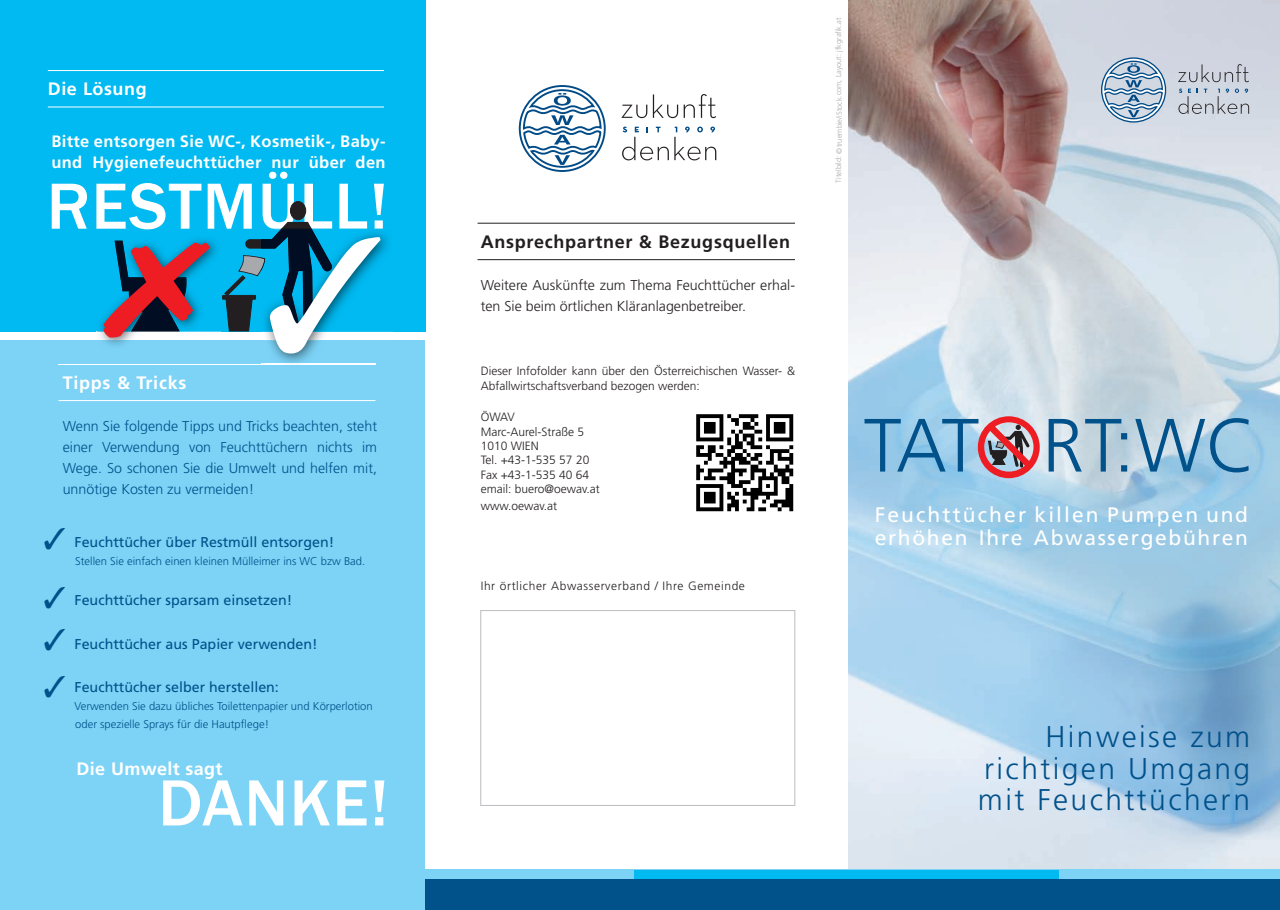
<style>
.page{position:relative;width:1280px;height:910px;background:#fff}
.page>*{position:absolute;margin:0;border:0;box-sizing:border-box;transform-origin:0 0}
.t1{font:300 75.3px "Frutiger";letter-spacing:-.035em;color:#01518a}
.t2{font:500 67.5px "Franklin Gothic";letter-spacing:.02em;color:#fff}
.t3{font:300 30px/31.5px "Frutiger";letter-spacing:.08em;color:#01518a;text-align:justify}
.t4{font:21px/22.5px "Frutiger";letter-spacing:.08em;color:#fff}
.t5{font:700 18px "Frutiger";letter-spacing:.03em;color:#fff}
.t6{font:700 18px "Frutiger";letter-spacing:.04em;color:#231f20}
.t7{font:700 16.5px/21px "Frutiger";letter-spacing:.02em;color:#fff}
.t8{font:300 14.25px/21px "Frutiger";color:#01518a;text-align:justify}
.t9{font:14.25px "Frutiger";color:#01518a}
.t10{font:300 14.25px/21px "Frutiger";color:#231f20}
.t11{font:300 12px/14.4px "Frutiger";color:#231f20}
.t12{font:300 12px "Frutiger";letter-spacing:.05em;color:#231f20}
.t13{font:300 11.25px/18px "Frutiger";color:#01518a}
.t14{font:300 7.5px "Frutiger";color:#a8a9ad}
</style>
<div class="page">
<img style="left:848px;top:0;width:432px;height:870px">
<div style="left:411px;top:870px;width:869px;height:40px;background:#7cd3f6"></div>
<svg style="left:1097px;top:55px;width:73px;height:70px;background:#aabed2"></svg>
<svg style="left:1178px;top:64px;width:71px;height:18px"></svg>
<svg style="left:1178px;top:89px;width:71px;height:25px;background:#bac1cc"></svg>
<svg style="left:518px;top:85px;width:88px;height:87px"></svg>
<svg style="left:621px;top:105px;width:26px;height:13px"></svg>
<svg style="left:653px;top:94px;width:25px;height:24px"></svg>
<svg style="left:684px;top:94px;width:32px;height:24px"></svg>
<svg style="left:622px;top:127px;width:94px;height:33px"></svg>
<div style="left:847px;top:870px;width:212px;height:31px;background:#00baf1"></div>
<div style="left:634px;top:870px;width:213px;height:31px;background:#00baf1"></div>
<div style="left:421px;top:880px;width:859px;height:30px;background:#01518a"></div>
<div style="left:480px;top:610px;width:315px;height:196px;border:1px solid #bcbdc0"></div>
<hr style="left:477px;top:223px;width:318px;height:1px;background:#231f20">
<hr style="left:477px;top:259px;width:318px;height:1px;background:#231f20">
<svg style="left:978px;top:416px;width:62px;height:62px;background:#be7c86"></svg>
<div style="left:0;top:0;width:425px;height:332px;background:#00baf1"></div>
<div style="left:0;top:340px;width:425px;height:570px;background:#7cd3f6"></div>
<hr style="left:58px;top:364px;width:317px;height:1px;background:#fff">
<hr style="left:58px;top:400px;width:317px;height:1px;background:#fff">
<hr style="left:48px;top:70px;width:336px;height:1px;background:#fff">
<hr style="left:48px;top:107px;width:336px;height:1px;background:#fff">
<div style="left:290px;top:202px;width:16px;height:18px;background:#231f20;border-radius:50%"></div>
<div style="left:290px;top:201px;width:16px;height:19px;border:1px solid #231f20;border-radius:50%"></div>
<img style="left:97px;top:239px;width:124px;height:107px">
<svg style="left:103px;top:241px;width:107px;height:97px"></svg>
<img style="left:261px;top:233px;width:132px;height:132px">
<img style="left:261px;top:364px;width:114px;height:1px">
<svg style="left:222px;top:222px;width:159px;height:131px"></svg>
<img style="left:696px;top:414px;width:98px;height:98px">
<h3 class="t5" style="left:48px;top:78px;width:100px">Die Lösung</h3>
<h3 class="t7" style="left:51px;top:130px;width:336px">Bitte entsorgen Sie WC-, Kosmetik-, Baby&shy;und Hygienefeuchttücher nur über den</h3>
<h2 class="t2" style="left:47px;top:164px;width:343px">RESTMÜLL!</h2>
<h3 class="t5" style="left:63px;top:372px;width:125px">Tipps &amp; Tricks</h3>
<p class="t8" style="left:63px;top:415px;width:316px">Wenn Sie folgende Tipps und Tricks beachten, steht einer Verwendung von Feuchttüchern nichts im Wege. So schonen Sie die Umwelt und helfen mit, unnötige Kosten zu vermeiden!</p>
<p class="t9" style="left:75px;top:533px;width:261px">Feuchttücher über Restmüll entsorgen!</p>
<p class="t13" style="left:75px;top:552px;width:292px">Stellen Sie einfach einen kleinen Mülleimer ins WC bzw Bad.</p>
<p class="t9" style="left:75px;top:592px;width:219px">Feuchttücher sparsam einsetzen!</p>
<p class="t9" style="left:75px;top:635px;width:245px">Feuchttücher aus Papier verwenden!</p>
<p class="t9" style="left:75px;top:679px;width:206px">Feuchttücher selber herstellen:</p>
<p class="t13" style="left:75px;top:697px;width:300px">Verwenden Sie dazu übliches Toilettenpapier und Körperlotion oder spezielle Sprays für die Hautpflege!</p>
<h3 class="t5" style="left:77px;top:758px;width:148px">Die Umwelt sagt</h3>
<h2 class="t2" style="left:158px;top:761px;width:232px">DANKE!</h2>
<h3 class="t6" style="left:481px;top:231px;width:311px">Ansprechpartner &amp; Bezugsquellen</h3>
<p class="t10" style="left:481px;top:275px;width:316px">Weitere Auskünfte zum Thema Feuchttücher erhal&shy;ten Sie beim örtlichen Kläranlagenbetreiber.</p>
<p class="t11" style="left:481px;top:364px;width:316px">Dieser Infofolder kann über den Österreichischen Wasser- &amp;<br>Abfallwirtschaftsverband bezogen werden:</p>
<p class="t11" style="left:481px;top:410px;width:121px">ÖWAV<br>Marc-Aurel-Straße 5<br>1010 WIEN<br>Tel. +43-1-535 57 20<br>Fax +43-1-535 40 64 email: buero@oewav.at</p>
<p class="t11" style="left:481px;top:499px;width:78px">www.oewav.at</p>
<p class="t12" style="left:481px;top:579px;width:266px">Ihr örtlicher Abwasserverband / Ihre Gemeinde</p>
<p class="t14" style="left:834px;top:183px;width:167px;rotate:-90deg">Titelbild: ©truembie/iStock.com, Layout: jfkgrafik.at</p>
<h1 class="t1" style="left:864px;top:403px;width:394px">TAT RT:WC</h1>
<h3 class="t4" style="left:875px;top:504px;width:375px">Feuchttücher killen Pumpen und erhöhen Ihre Abwassergebühren</h3>
<h3 class="t3" style="left:978px;top:721px;width:274px;text-indent:68px">Hinweise zum richtigen Umgang mit Feuchttüchern</h3>
</div>
